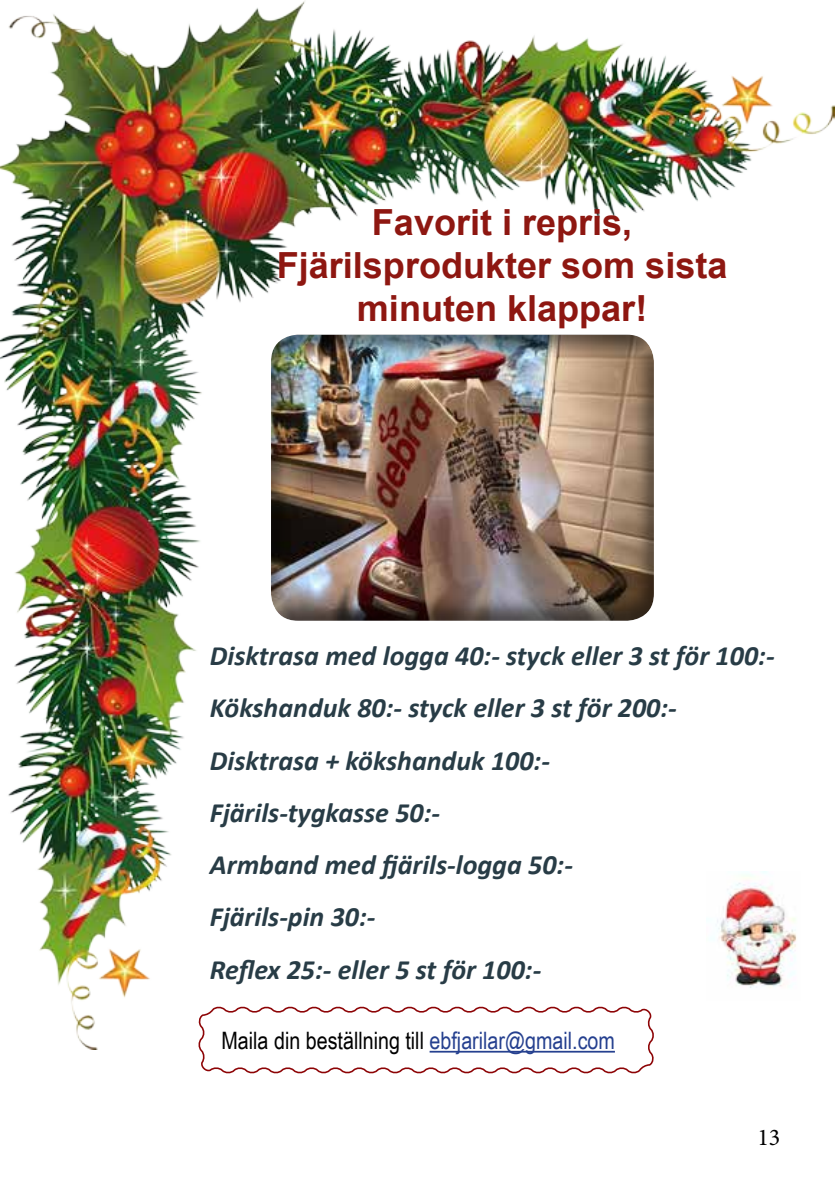
<style>
.page{position:relative;width:840px;height:1191px;background:#fff}
.page>*{position:absolute;margin:0;border:0;box-sizing:border-box;transform-origin:0 0}
.t1{font:700 36px/43.2px "Arial";color:#8e1711;text-align:center}
.t2{font:italic 700 28px/52.2px "Calibri";color:#283c46}
.t3{font:24px "Arial Narrow";color:#000}
.t4{font:24px "Minion Pro";color:#000}
.s1{color:#25408f}
</style>
<div class="page">
<img style="left:0;top:1px;width:833px;height:1048px">
<div style="left:270px;top:334px;width:384px;height:288px;background:#000;opacity:.5"></div>
<svg style="left:196px;top:1004px;width:459px;height:70px"></svg>
<img style="left:706px;top:872px;width:94px;height:128px">
<p class="t1" style="left:276px;top:201px;width:452px">Favorit i repris,<br>Fjärilsprodukter som sista minuten klappar!</p>
<p class="t2" style="left:210px;top:629px;width:566px">Disktrasa med logga 40:- styck eller 3 st för 100:-<br>Kökshanduk 80:- styck eller 3 st för 200:-<br>Disktrasa + kökshanduk 100:-<br>Fjärils-tygkasse 50:-<br>Armband med fjärils-logga 50:-<br>Fjärils-pin 30:-<br>Reflex 25:- eller 5 st för 100:-</p>
<p class="t3" style="left:221px;top:1023px;width:394px">Maila din beställning till <span class="s1">ebfjarilar@gmail.com</span></p>
<p class="t4" style="left:756px;top:1120px;width:25px">13</p>
</div>
